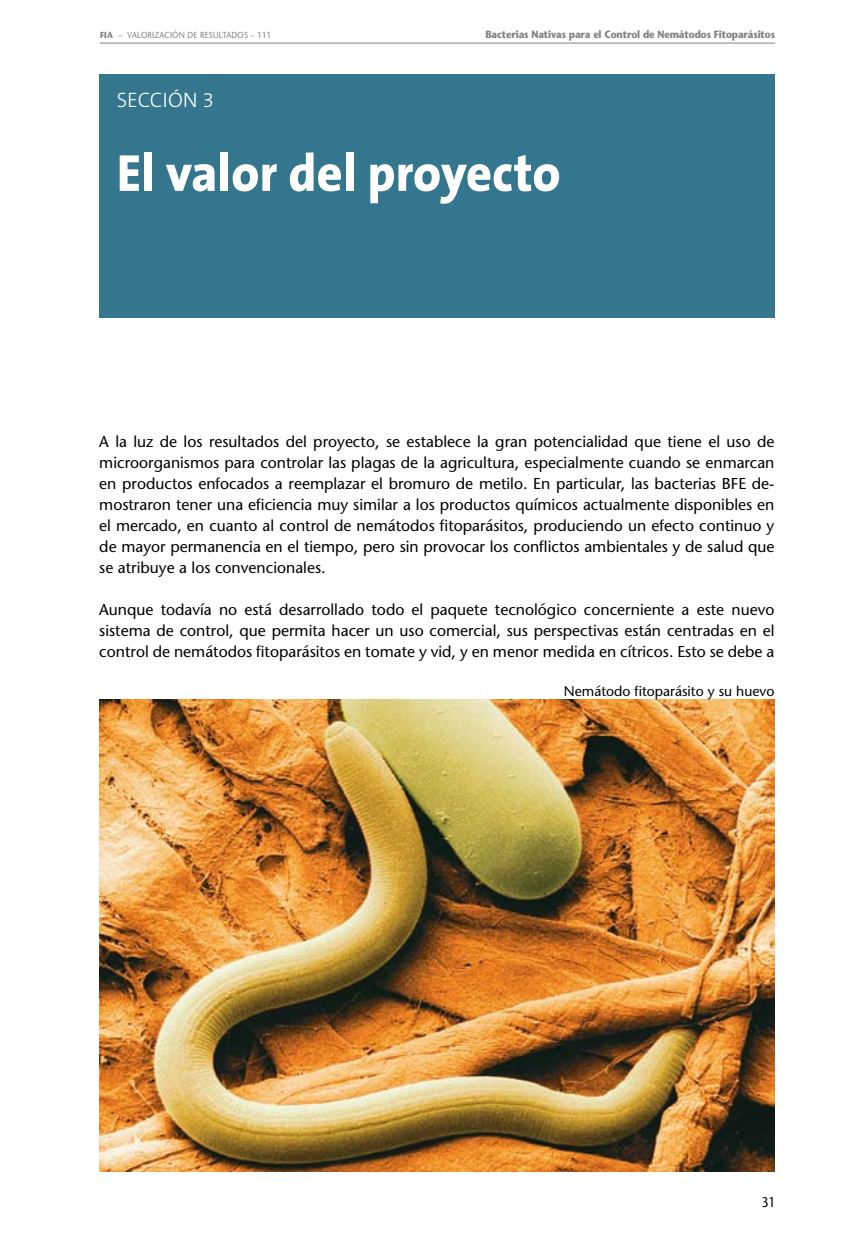
<style>
.page{position:relative;width:844px;height:1241px;background:#fff}
.page>*{position:absolute;margin:0;border:0;box-sizing:border-box;transform-origin:0 0}
.t1{font:800 52.5px "The Sans B8";color:#fff;scale:.96 1}
.t2{font:300 21px "The Sans B3";color:#fff}
.t3{font:15.75px/21px "Stone Sans";color:#000;text-align:justify}
.t4{font:14px "Stone Sans";color:#000}
.t5{font:14px "Stone Sans";color:#000;scale:.9 1}
.t6{font:700 10.5px "Stone Sans";letter-spacing:-.01em;color:#808285;scale:.9 1}
.t7{font:8.75px "Stone Sans";letter-spacing:.025em;color:#808285;scale:.9 1}
.s1{font-weight:700}
</style>
<div class="page">
<hr style="left:100px;top:43px;width:675px;height:1px;background:#808285">
<div style="left:99px;top:74px;width:675px;height:243px;background:#34768e"></div>
<img style="left:99px;top:699px;width:675px;height:472px">
<p class="t7" style="left:100px;top:29px;width:99px"><span class="s1">FIA</span> – Valori zaci ón de</p>
<p class="t7" style="left:200px;top:29px;width:81px">Resultados – 111</p>
<p class="t6" style="left:485px;top:28px;width:323px">Bacterias Nativas para el Control de Nemátodos Fitoparásitos</p>
<h2 class="t2" style="left:117px;top:89px;width:99px">SECCIÓN 3</h2>
<h1 class="t1" style="left:117px;top:145px;width:464px">El valor del proyecto</h1>
<p class="t3" style="left:99px;top:430px;width:676px">A la luz de los resultados del proyecto, se establece la gran potencialidad que tiene el uso de microorganismos para controlar las plagas de la agricultura, especialmente cuando se enmarcan en productos enfocados a reemplazar el bromuro de metilo. En particular, las bacterias BFE de&shy;mostraron tener una eficiencia muy similar a los productos químicos actualmente disponibles en el mercado, en cuanto al control de nemátodos fitoparásitos, produciendo un efecto continuo y de mayor permanencia en el tiempo, pero sin provocar los conflictos ambientales y de salud que se atribuye a los convencionales.</p>
<p class="t3" style="left:99px;top:598px;width:676px">Aunque todavía no está desarrollado todo el paquete tecnológico concerniente a este nuevo sistema de control, que permita hacer un uso comercial, sus perspectivas están centradas en el control de nemátodos fitoparásitos en tomate y vid, y en menor medida en cítricos. Esto se debe a</p>
<p class="t4" style="left:563px;top:682px;width:212px">Nemátodo fitoparásito y su huevo</p>
<p class="t5" style="left:761px;top:1193px;width:17px">31</p>
</div>
